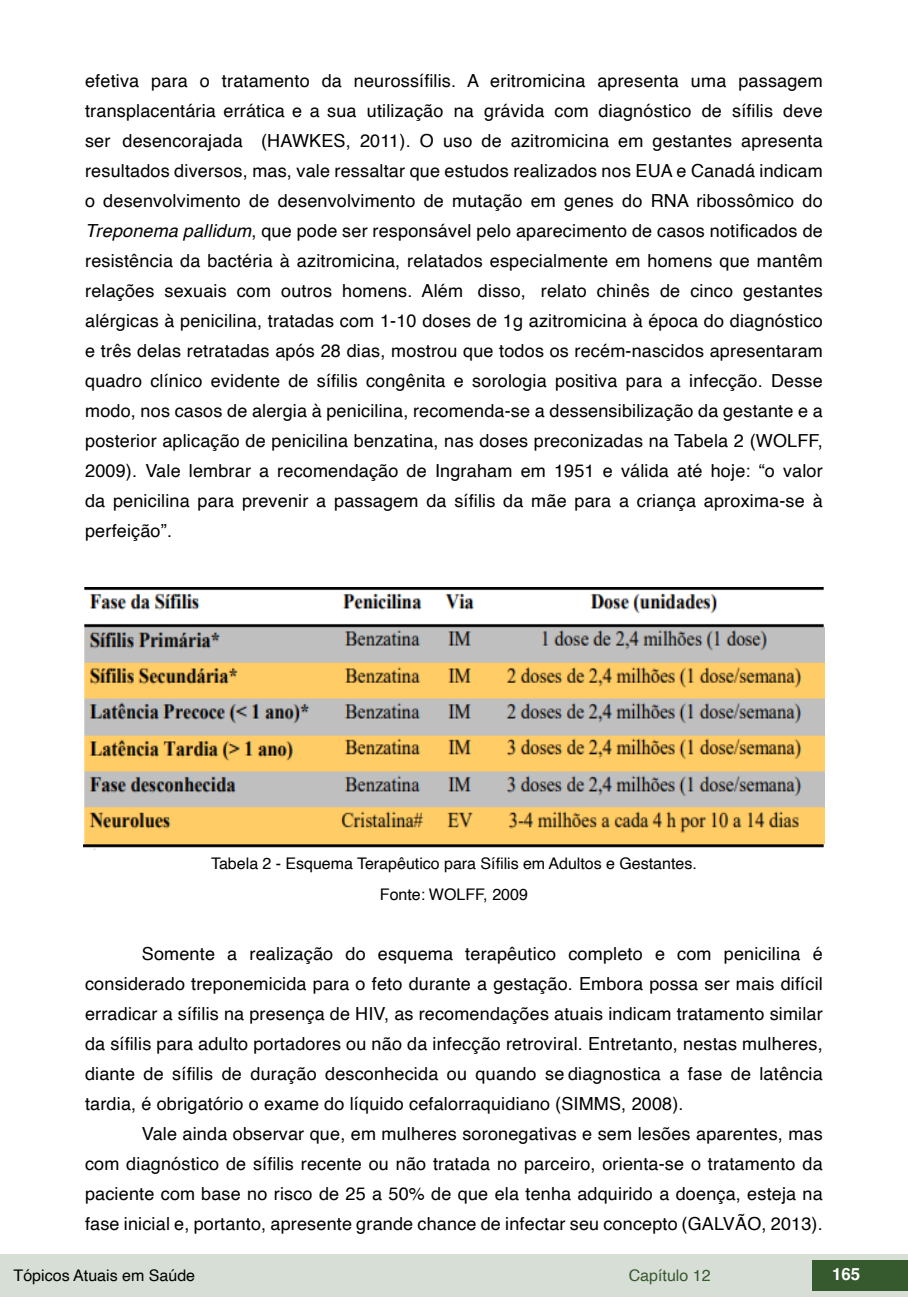
<style>
.page{position:relative;width:908px;height:1304px;background:#fff}
.page>*{position:absolute;margin:0;border:0;box-sizing:border-box;transform-origin:0 0}
.txt{font:18px/30px "Helvetica";letter-spacing:.01em;color:#000;text-align:justify}
.t1{font:700 16.8px "Helvetica";color:#fff}
.imagens_graf_tab{font:16px "Helvetica";color:#000}
.t2{font:16px "Helvetica";color:#36592e}
.s1{font-style:italic}
</style>
<div class="page">
<div style="left:0;top:1254px;width:906px;height:43px;background:#d7ded5"></div>
<div style="left:812px;top:1261px;width:95px;height:30px;background:#36592e"></div>
<img style="left:84px;top:588px;width:740px;height:262px">
<p class="txt" style="left:85px;top:66px;width:739px">efetiva para o tratamento da neurossífilis. A eritromicina apresenta uma passagem transplacentária errática e a sua utilização na grávida com diagnóstico de sífilis deve ser desencorajada (HAWKES, 2011). O uso de azitromicina em gestantes apresenta resultados diversos, mas, vale ressaltar que estudos realizados nos EUA e Canadá indicam o desenvolvimento de desenvolvimento de mutação em genes do RNA ribossômico do <span class="s1">Treponema pallidum</span>, que pode ser responsável pelo aparecimento de casos notificados de resistência da bactéria à azitromicina, relatados especialmente em homens que mantêm relações sexuais com outros homens. Além disso, relato chinês de cinco gestantes alérgicas à penicilina, tratadas com 1-10 doses de 1g azitromicina à época do diagnóstico e três delas retratadas após 28 dias, mostrou que todos os recém-nascidos apresentaram quadro clínico evidente de sífilis congênita e sorologia positiva para a infecção. Desse modo, nos casos de alergia à penicilina, recomenda-se a dessensibilização da gestante e a posterior aplicação de penicilina benzatina, nas doses preconizadas na Tabela 2 (WOLFF, 2009). Vale lembrar a recomendação de Ingraham em 1951 e válida até hoje: “o valor da penicilina para prevenir a passagem da sífilis da mãe para a criança aproxima-se à perfeição”.</p>
<p class="imagens_graf_tab" style="left:211px;top:851px;width:487px">Tabela 2 - Esquema Terapêutico para Sífilis em Adultos e Gestantes.</p>
<p class="imagens_graf_tab" style="left:380px;top:882px;width:149px">Fonte: WOLFF, 2009</p>
<p class="txt" style="left:85px;top:939px;width:739px;text-indent:57px">Somente a realização do esquema terapêutico completo e com penicilina é considerado treponemicida para o feto durante a gestação. Embora possa ser mais difícil erradicar a sífilis na presença de HIV, as recomendações atuais indicam tratamento similar da sífilis para adulto portadores ou não da infecção retroviral. Entretanto, nestas mulheres, diante de sífilis de duração desconhecida ou quando se diagnostica a fase de latência tardia, é obrigatório o exame do líquido cefalorraquidiano (SIMMS, 2008).</p>
<p class="txt" style="left:85px;top:1119px;width:739px;text-indent:57px">Vale ainda observar que, em mulheres soronegativas e sem lesões aparentes, mas com diagnóstico de sífilis recente ou não tratada no parceiro, orienta-se o tratamento da paciente com base no risco de 25 a 50% de que ela tenha adquirido a doença, esteja na fase inicial e, portanto, apresente grande chance de infectar seu concepto (GALVÃO, 2013).</p>
<p class="imagens_graf_tab" style="left:14px;top:1263px;width:183px">Tópicos Atuais em Saúde</p>
<p class="t2" style="left:628px;top:1263px;width:83px">Capítulo 12</p>
<p class="t1" style="left:831px;top:1264px;width:30px">165</p>
</div>
